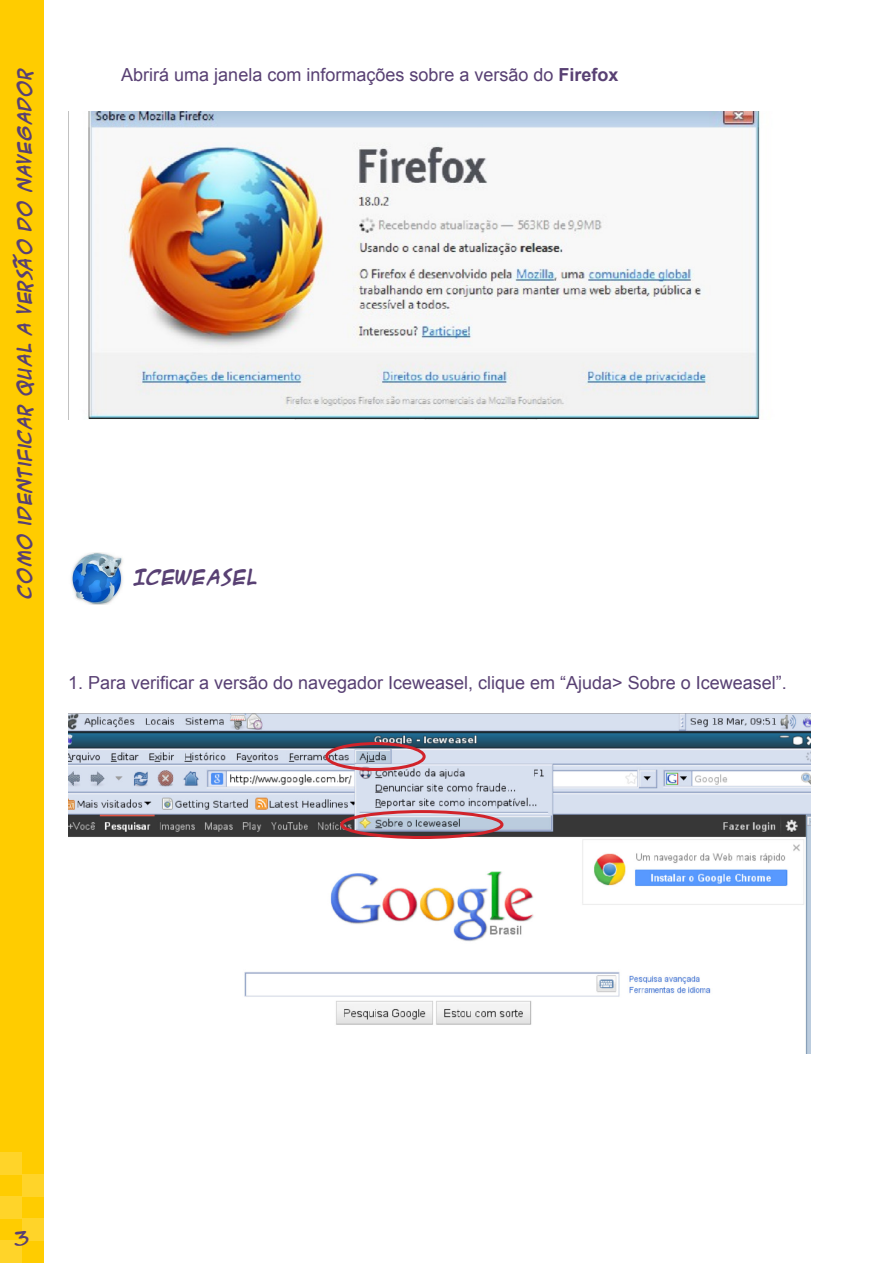
<style>
.page{position:relative;width:893px;height:1263px;background:#fff}
.page>*{position:absolute;margin:0;border:0;box-sizing:border-box;transform-origin:0 0}
.Normal_wrd_1{font:18px "Arial";color:#584073}
.Normal_wrd_1-2{font:700 18px "ACME Secret Agent";color:#584073}
.t1{font:18px "ACME Secret Agent";color:#584073}
.t2{font:700 16.5px "ACME Secret Agent";color:#584073}
.s1{font-weight:700}
</style>
<div class="page">
<div style="left:0;top:0;width:43px;height:1263px;background:#fc0"></div>
<div style="left:0;top:1241px;width:22px;height:22px;background:#ffd429"></div>
<div style="left:0;top:1152px;width:22px;height:23px;background:#ffd429"></div>
<div style="left:22px;top:1219px;width:22px;height:22px;background:#ffd429"></div>
<div style="left:0;top:1197px;width:22px;height:22px;background:#ffd429"></div>
<div style="left:22px;top:1175px;width:22px;height:22px;background:#ffd429"></div>
<img style="left:68px;top:112px;width:692px;height:307px">
<img style="left:68px;top:713px;width:742px;height:340px">
<img style="left:71px;top:553px;width:52px;height:51px">
<div style="left:325px;top:742px;width:101px;height:29px;border:3px solid #d1232a;border-radius:50%"></div>
<div style="left:340px;top:810px;width:163px;height:29px;border:3px solid #d1232a;border-radius:50%"></div>
<p class="t2" style="left:11px;top:598px;width:531px;rotate:-90deg">COMO IDENTIFICAR QUAL A VERSÃO DO NAVEGADOR</p>
<p class="Normal_wrd_1" style="left:121px;top:62px;width:499px">Abrirá uma janela com informações sobre a versão do <span class="s1">Firefox</span></p>
<p class="Normal_wrd_1-2" style="left:133px;top:562px;width:126px">ICEWEASEL</p>
<p class="Normal_wrd_1" style="left:68px;top:670px;width:720px">1. Para verificar a versão do navegador Iceweasel, clique em “Ajuda&gt; Sobre o Iceweasel”.</p>
<p class="t1" style="left:14px;top:1225px;width:17px">3</p>
</div>
